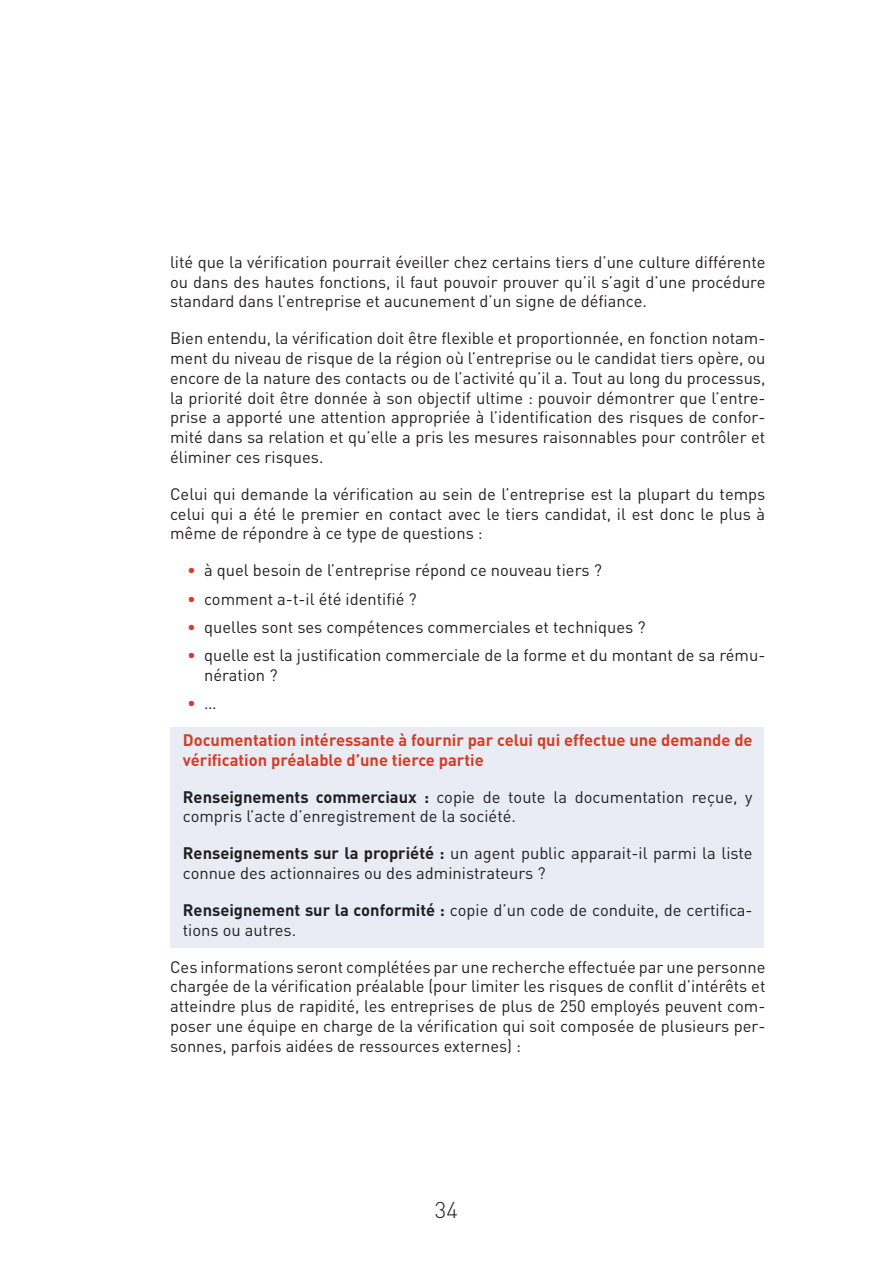
<style>
.page{position:relative;width:893px;height:1263px;background:#fff}
.page>*{position:absolute;margin:0;border:0;box-sizing:border-box;transform-origin:0 0}
.t1{font:300 22.5px "DIN Pro";color:#231f20}
.txt{font:16.5px/19.8px "DIN Pro";color:#231f20;text-align:justify}
.puce_2{font:16.5px/19.8px "DIN Pro";color:#231f20}
.Titre_4{font:700 16.5px/19.8px "DIN Pro";color:#d53d26}
.puce_2-2{font:16.5px "DIN Pro";color:#d53d26}
.s1{color:#d53d26}
.s2{color:#231f20}
.s3{font-weight:700}
</style>
<div class="page">
<div style="left:170px;top:727px;width:594px;height:220px;background:#e9ecf5"></div>
<p class="txt" style="left:170px;top:251px;width:597px">lité que la vérification pourrait éveiller chez certains tiers d’une culture différente ou dans des hautes fonctions, il faut pouvoir prouver qu’il s’agit d’une procédure standard dans l’entreprise et aucunement d’un signe de défiance.</p>
<p class="txt" style="left:170px;top:328px;width:597px">Bien entendu, la vérification doit être flexible et proportionnée, en fonction notam&shy;ment du niveau de risque de la région où l’entreprise ou le candidat tiers opère, ou encore de la nature des contacts ou de l’activité qu’il a. Tout au long du processus, la priorité doit être donnée à son objectif ultime : pouvoir démontrer que l’entre&shy;prise a apporté une attention appropriée à l’identification des risques de confor&shy;mité dans sa relation et qu’elle a pris les mesures raisonnables pour contrôler et éliminer ces risques.</p>
<p class="txt" style="left:170px;top:483px;width:597px">Celui qui demande la vérification au sein de l’entreprise est la plupart du temps celui qui a été le premier en contact avec le tiers candidat, il est donc le plus à même de répondre à ce type de questions :</p>
<p class="puce_2" style="left:187px;top:560px;width:416px"><span class="s1">•</span> à quel besoin de l’entreprise répond ce nouveau tiers ?</p>
<p class="puce_2" style="left:187px;top:588px;width:231px"><span class="s1">•</span> comment a-t-il été identifié ?</p>
<p class="puce_2" style="left:187px;top:616px;width:460px"><span class="s1">•</span> quelles sont ses compétences commerciales et techniques ?</p>
<p class="puce_2" style="left:204px;top:645px;width:563px;text-indent:-17px"><span class="s1">•</span> quelle est la justification commerciale de la forme et du montant de sa rému&shy;nération ?</p>
<p class="puce_2-2" style="left:187px;top:692px;width:31px">• <span class="s2">…</span></p>
<p class="Titre_4" style="left:183px;top:729px;width:571px">Documentation intéressante à fournir par celui qui effectue une demande de vérification préalable d’une tierce partie</p>
<p class="txt" style="left:183px;top:786px;width:571px"><span class="s3">Renseignements commerciaux :</span> copie de toute la documentation reçue, y compris l’acte d’enregistrement de la société.</p>
<p class="txt" style="left:183px;top:843px;width:571px"><span class="s3">Renseignements sur la propriété :</span> un agent public apparait-il parmi la liste connue des actionnaires ou des administrateurs ?</p>
<p class="txt" style="left:183px;top:899px;width:571px"><span class="s3">Renseignement sur la conformité :</span> copie d’un code de conduite, de certifica&shy;tions ou autres.</p>
<p class="txt" style="left:170px;top:956px;width:597px">Ces informations seront complétées par une recherche effectuée par une personne chargée de la vérification préalable (pour limiter les risques de conflit d’intérêts et atteindre plus de rapidité, les entreprises de plus de 250 employés peuvent com&shy;poser une équipe en charge de la vérification qui soit composée de plusieurs per&shy;sonnes, parfois aidées de ressources externes) :</p>
<h1 class="t1" style="left:435px;top:1195px;width:25px">34</h1>
</div>
